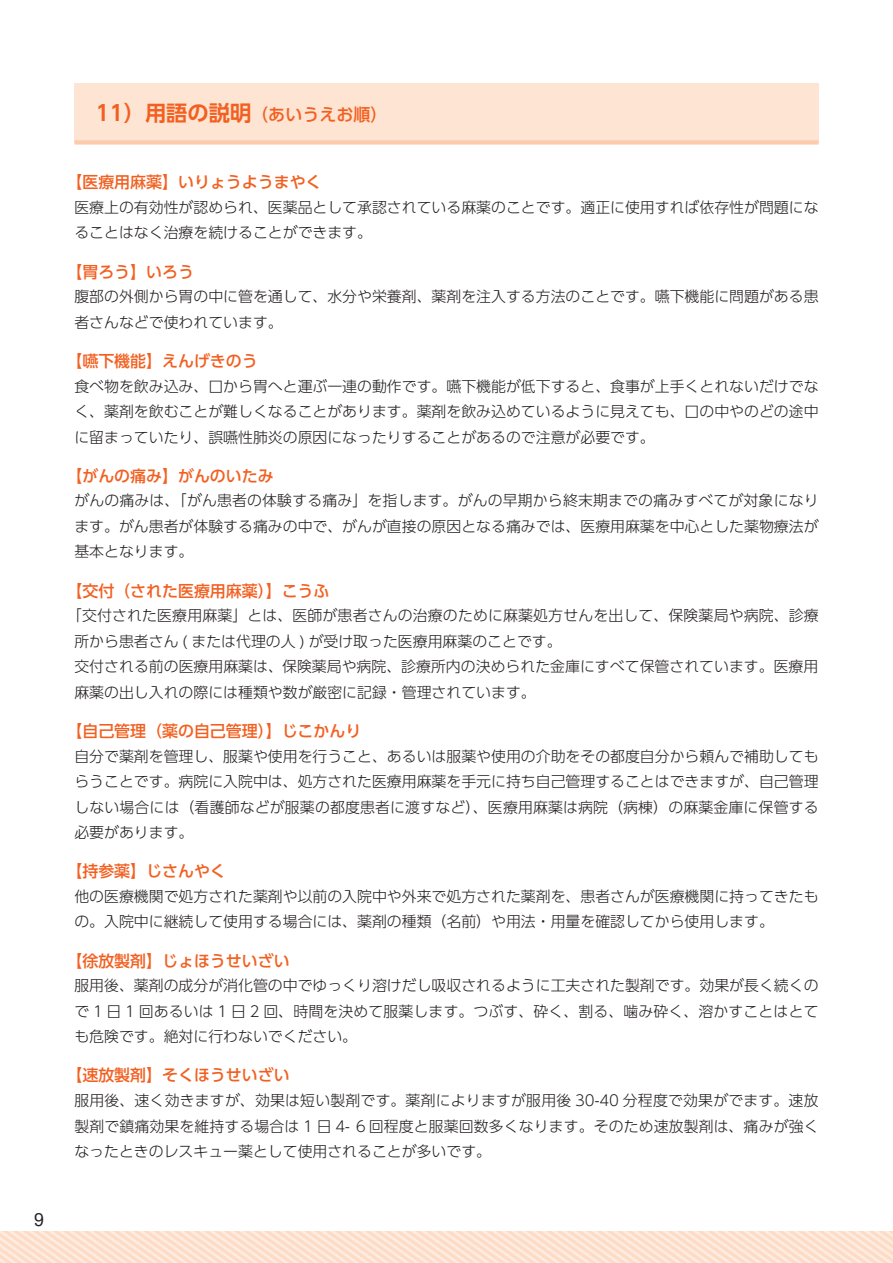
<style>
.page{position:relative;width:893px;height:1263px;background:#fff}
.page>*{position:absolute;margin:0;border:0;box-sizing:border-box;transform-origin:0 0}
.t1{font:700 21.3px "UD Shin Go Pr 6 N De";color:#f26021}
.t2{font:500 15.9px "UD Shin Go Pr 6 N";color:#f26021}
.t3{font:15.9px "Shin M Go Pro";color:#231f20}
.t4{font:300 14.85px/25.5px "UD Shin Go Pr 6 N";color:#231f20;text-align:justify}
.s1{font-family:"UD Shin Go Pr 6 N";font-weight:500;font-size:16.95px}
</style>
<div class="page">
<svg style="left:0;top:1231px;width:893px;height:32px;background:#fde2d1"></svg>
<div style="left:74px;top:83px;width:745px;height:59px;background:#fee4d2"></div>
<div style="left:74px;top:140px;width:745px;height:5px;background:#fccbac"></div>
<p class="t3" style="left:34px;top:1207px;width:11px">9</p>
<h1 class="t1" style="left:96px;top:95px;width:293px">11）用語の説明<span class="s1">（あいうえお順）</span></h1>
<p class="t2" style="left:66px;top:169px;width:257px">【医療用麻薬】いりょうようまやく</p>
<p class="t4" style="left:74px;top:194px;width:746px">医療上の有効性が認められ、医薬品として承認されている麻薬のことです。適正に使用すれば依存性が問題になることはなく治療を続けることができます。</p>
<p class="t2" style="left:66px;top:259px;width:129px">【胃ろう】いろう</p>
<p class="t4" style="left:74px;top:283px;width:746px">腹部の外側から胃の中に管を通して、水分や栄養剤、薬剤を注入する方法のことです。嚥下機能に問題がある患者さんなどで使われています。</p>
<p class="t2" style="left:66px;top:348px;width:193px">【嚥下機能】えんげきのう</p>
<p class="t4" style="left:74px;top:373px;width:746px">食べ物を飲み込み、口から胃へと運ぶ一連の動作です。嚥下機能が低下すると、食事が上手くとれないだけでなく、薬剤を飲むことが難しくなることがあります。薬剤を飲み込めているように見えても、口の中やのどの途中に留まっていたり、誤嚥性肺炎の原因になったりすることがあるので注意が必要です。</p>
<p class="t2" style="left:66px;top:463px;width:209px">【がんの痛み】がんのいたみ</p>
<p class="t4" style="left:74px;top:487px;width:746px">がんの痛みは、「がん患者の体験する痛み」を指します。がんの早期から終末期までの痛みすべてが対象になります。がん患者が体験する痛みの中で、がんが直接の原因となる痛みでは、医療用麻薬を中心とした薬物療法が基本となります。</p>
<p class="t2" style="left:66px;top:578px;width:265px">【交付（された医療用麻薬）】こうふ</p>
<p class="t4" style="left:74px;top:602px;width:746px;text-align:left;text-indent:-7px">「交付された医療用麻薬」とは、医師が患者さんの治療のために麻薬処方せんを出して、保険薬局や病院、診療所から患者さん ( または代理の人 ) が受け取った医療用麻薬のことです。<br>交付される前の医療用麻薬は、保険薬局や病院、診療所内の決められた金庫にすべて保管されています。医療用麻薬の出し入れの際には種類や数が厳密に記録・管理されています。</p>
<p class="t2" style="left:66px;top:718px;width:296px">【自己管理（薬の自己管理）】じこかんり</p>
<p class="t4" style="left:74px;top:743px;width:746px">自分で薬剤を管理し、服薬や使用を行うこと、あるいは服薬や使用の介助をその都度自分から頼んで補助してもらうことです。病院に入院中は、処方された医療用麻薬を手元に持ち自己管理することはできますが、自己管理しない場合には（看護師などが服薬の都度患者に渡すなど）、医療用麻薬は病院（病棟）の麻薬金庫に保管する必要があります。</p>
<p class="t2" style="left:66px;top:858px;width:161px">【持参薬】じさんやく</p>
<p class="t4" style="left:74px;top:883px;width:746px">他の医療機関で処方された薬剤や以前の入院中や外来で処方された薬剤を、患者さんが医療機関に持ってきたもの。入院中に継続して使用する場合には、薬剤の種類（名前）や用法・用量を確認してから使用します。</p>
<p class="t2" style="left:66px;top:948px;width:225px">【徐放製剤】じょほうせいざい</p>
<p class="t4" style="left:74px;top:972px;width:746px">服用後、薬剤の成分が消化管の中でゆっくり溶けだし吸収されるように工夫された製剤です。効果が長く続くので 1 日 1 回あるいは 1 日 2 回、時間を決めて服薬します。つぶす、砕く、割る、噛み砕く、溶かすことはとても危険です。絶対に行わないでください。</p>
<p class="t2" style="left:66px;top:1062px;width:225px">【速放製剤】そくほうせいざい</p>
<p class="t4" style="left:74px;top:1087px;width:746px">服用後、速く効きますが、効果は短い製剤です。薬剤によりますが服用後 30-40 分程度で効果がでます。速放製剤で鎮痛効果を維持する場合は 1 日 4- ６回程度と服薬回数多くなります。そのため速放製剤は、痛みが強くなったときのレスキュー薬として使用されることが多いです。</p>
</div>
